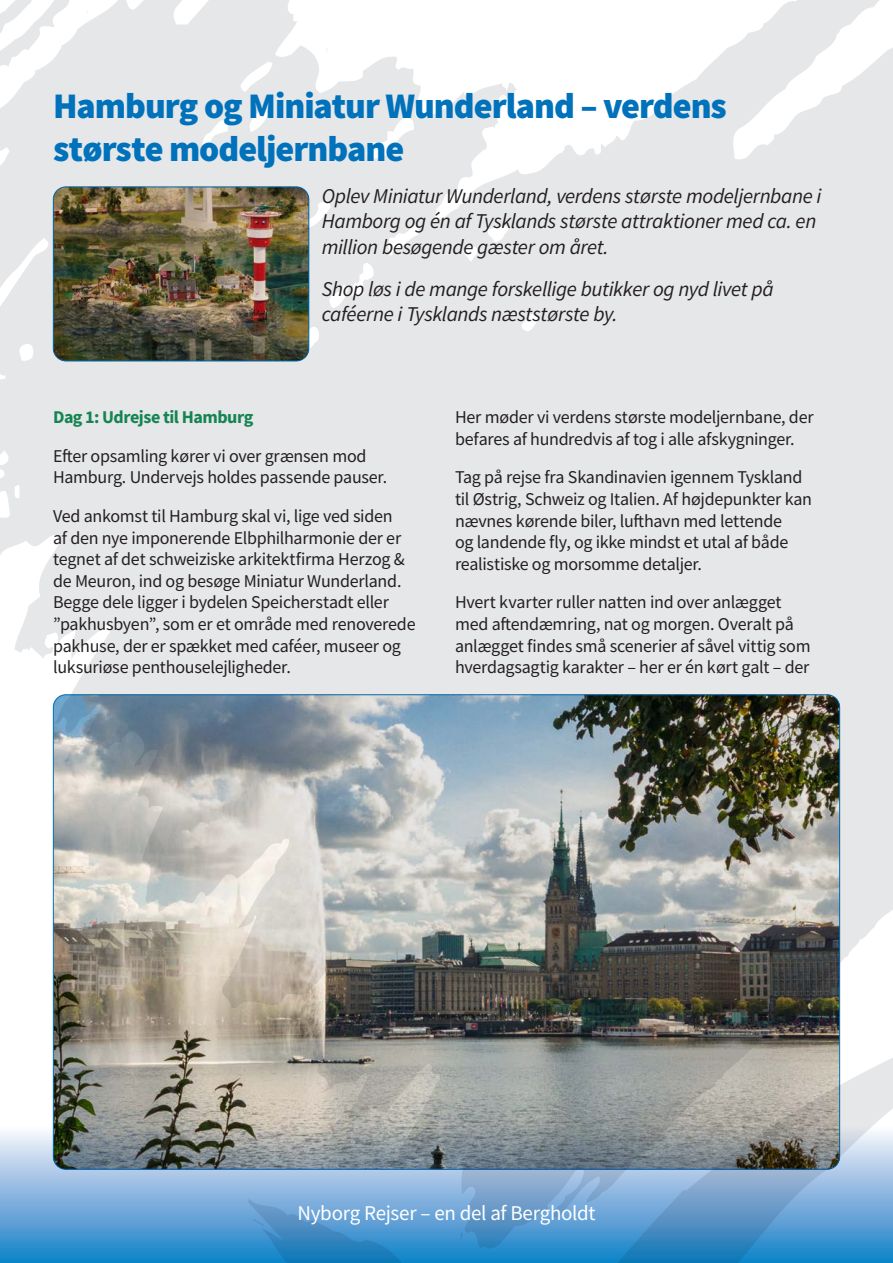
<style>
.page{position:relative;width:893px;height:1263px;background:#fff}
.page>*{position:absolute;margin:0;border:0;box-sizing:border-box;transform-origin:0 0}
.t1{font:900 36px/43.2px "Source Sans Pro";letter-spacing:-.025em;color:#0072bb}
.t2{font:italic 21px/25.2px "Source Sans Pro";letter-spacing:-.02em;color:#231f20}
.t3{font:21px "Source Sans Pro";letter-spacing:-.015em;color:#fff}
.t4{font:18px/21.6px "Source Sans Pro";letter-spacing:-.015em;color:#231f20}
.t5{font:700 18px "Source Sans Pro";letter-spacing:-.025em;color:#148451}
</style>
<div class="page">
<div style="left:0;top:1127px;width:893px;height:136px;background:#1387c9"></div>
<svg style="left:617px;top:1255px;width:127px;height:8px"></svg>
<img style="left:0;top:0;width:893px;height:1255px">
<svg style="left:585px;top:1159px;width:7px;height:10px"></svg>
<svg style="left:249px;top:1198px;width:196px;height:65px"></svg>
<svg style="left:460px;top:1232px;width:3px;height:9px"></svg>
<h1 class="t1" style="left:53px;top:87px;width:675px">Hamburg og Miniatur Wunderland – verdens største modeljernbane</h1>
<p class="t2" style="left:322px;top:185px;width:501px">Oplev Miniatur Wunderland, verdens største modeljernbane i<br>Hamborg og én af Tysklands største attraktioner med ca. en million besøgende gæster om året.</p>
<p class="t2" style="left:322px;top:277px;width:453px">Shop løs i de mange forskellige butikker og nyd livet på caféerne i Tysklands næststørste by.</p>
<p class="t5" style="left:53px;top:410px;width:202px">Dag 1: Udrejse til Hamburg</p>
<p class="t4" style="left:53px;top:445px;width:336px">E昀琀er opsamling kører vi over grænsen mod<br>Hamburg. Undervejs holdes passende pauser.</p>
<p class="t4" style="left:53px;top:506px;width:364px">Ved ankomst til Hamburg skal vi, lige ved siden<br>af den nye imponerende Elbphilharmonie der er tegnet af det schweiziske arkitekt昀椀rma Herzog &amp; de Meuron, ind og besøge Miniatur Wunderland.<br>Begge dele ligger i bydelen Speicherstadt eller ”pakhusbyen”, som er et område med renoverede pakhuse, der er spækket med caféer, museer og luksuriøse penthouselejligheder.</p>
<p class="t4" style="left:455px;top:406px;width:360px">Her møder vi verdens største modeljernbane, der befares af hundredvis af tog i alle afskygninger.</p>
<p class="t4" style="left:455px;top:468px;width:358px">Tag på rejse fra Skandinavien igennem Tyskland til Østrig, Schweiz og Italien. Af højdepunkter kan nævnes kørende biler, lu昀琀havn med lettende<br>og landende 昀氀y, og ikke mindst et utal af både realistiske og morsomme detaljer.</p>
<p class="t4" style="left:455px;top:593px;width:357px">Hvert kvarter ruller natten ind over anlægget med a昀琀endæmring, nat og morgen. Overalt på anlægget 昀椀ndes små scenerier af såvel vittig som hverdagsagtig karakter – her er én kørt galt – der</p>
<p class="t3" style="left:297px;top:1204px;width:300px">Nyborg Rejser – en del af Bergholdt</p>
</div>
